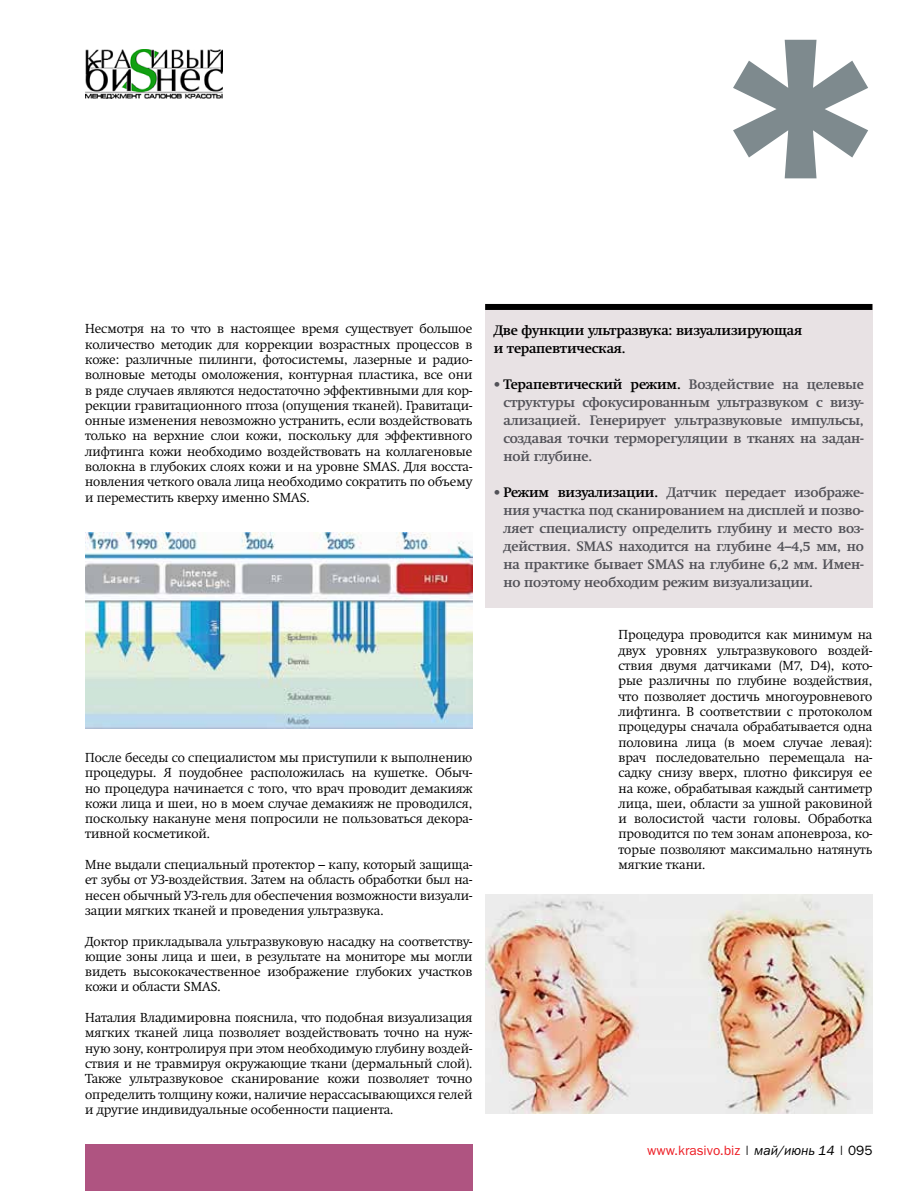
<style>
.page{position:relative;width:915px;height:1191px;background:#fff}
.page>*{position:absolute;margin:0;border:0;box-sizing:border-box;transform-origin:0 0}
.t1{font:700 13.5px/18px "Swift C";letter-spacing:-.01em;color:#525258;text-align:justify}
.t2{font:700 13.5px/18px "Swift C";letter-spacing:-.01em;color:#000}
.t3{font:13.5px "Franklin Gothic Book C";color:#ed1d24}
.t4{font:12.9px/15.3px "Swift Light C";color:#000;text-align:justify}
.s1{font-size:12.9px}
.s2{color:#000}
.s3{font-style:italic;color:#000}
</style>
<div class="page">
<div style="left:485px;top:304px;width:387px;height:303px;background:#e8e2e4"></div>
<div style="left:485px;top:304px;width:387px;height:6px;background:#000"></div>
<img style="left:85px;top:532px;width:387px;height:196px">
<img style="left:485px;top:894px;width:387px;height:219px">
<div style="left:85px;top:1144px;width:387px;height:47px;background:#af5481"></div>
<svg style="left:733px;top:40px;width:134px;height:138px"></svg>
<img style="left:85px;top:49px;width:138px;height:49px">
<p class="t4" style="left:85px;top:321px;width:388px">Несмотря на то что в настоящее время существует большое количество методик для коррекции возрастных процессов в коже: различные пилинги, фотосистемы, лазерные и радио&shy;волновые методы омоложения, контурная пластика, все они в ряде случаев являются недостаточно эффективными для кор&shy;рекции гравитационного птоза (опущения тканей). Гравитаци&shy;онные изменения невозможно устранить, если воздействовать только на верхние слои кожи, поскольку для эффективного лифтинга кожи необходимо воздействовать на коллагеновые волокна в глубоких слоях кожи и на уровне SMAS. Для восста&shy;новления четкого овала лица необходимо сократить по объему и переместить кверху именно SMAS.</p>
<p class="t4" style="left:85px;top:750px;width:388px">После беседы со специалистом мы приступили к выполнению процедуры. Я поудобнее расположилась на кушетке. Обыч&shy;но процедура начинается с того, что врач проводит демакияж кожи лица и шеи, но в моем случае демакияж не проводился, поскольку накануне меня попросили не пользоваться декора&shy;тивной косметикой.</p>
<p class="t4" style="left:85px;top:857px;width:388px">Мне выдали специальный протектор – капу, который защища&shy;ет зубы от УЗ-воздействия. Затем на область обработки был на&shy;несен обычный УЗ-гель для обеспечения возможности визуали&shy;зации мягких тканей и проведения ультразвука.</p>
<p class="t4" style="left:85px;top:933px;width:388px">Доктор прикладывала ультразвуковую насадку на соответству&shy;ющие зоны лица и шеи, в результате на мониторе мы могли видеть высококачественное изображение глубоких участков кожи и области SMAS.</p>
<p class="t4" style="left:85px;top:1010px;width:388px">Наталия Владимировна пояснила, что подобная визуализация мягких тканей лица позволяет воздействовать точно на нуж&shy;ную зону, контролируя при этом необходимую глубину воздей&shy;ствия и не травмируя окружающие ткани (дермальный слой).<br>Также ультразвуковое сканирование кожи позволяет точно определить толщину кожи, наличие нерассасывающихся гелей и другие индивидуальные особенности пациента.</p>
<p class="t2" style="left:493px;top:321px;width:310px">Две функции ультразвука: визуализирующая и терапевтическая.</p>
<p class="t1" style="left:503px;top:375px;width:362px;text-indent:-10px"><span class="s1">•</span> <span class="s2">Терапевтический режим.</span> Воздействие на целевые структуры сфокусированным ультразвуком с визу&shy;ализацией. Генерирует ультразвуковые импульсы, создавая точки терморегуляции в тканях на задан&shy;ной глубине.</p>
<p class="t1" style="left:503px;top:483px;width:362px;text-indent:-10px"><span class="s1">•</span> <span class="s2">Режим визуализации.</span> Датчик передает изображе&shy;ния участка под сканированием на дисплей и позво&shy;ляет специалисту определить глубину и место воз&shy;действия. SMAS находится на глубине 4–4,5 мм, но на практике бывает SMAS на глубине 6,2 мм. Имен&shy;но поэтому необходим режим визуализации.</p>
<p class="t4" style="left:618px;top:627px;width:255px">Процедура проводится как минимум на двух уровнях ультразвукового воздей&shy;ствия двумя датчиками (M7, D4), кото&shy;рые различны по глубине воздействия, что позволяет достичь многоуровневого лифтинга. В соответствии с протоколом процедуры сначала обрабатывается одна половина лица (в моем случае левая): врач последовательно перемещала на&shy;садку снизу вверх, плотно фиксируя ее на коже, обрабатывая каждый сантиметр лица, шеи, области за ушной раковиной и волосистой части головы. Обработка проводится по тем зонам апоневроза, ко&shy;торые позволяют максимально натянуть мягкие ткани.</p>
<p class="t3" style="left:647px;top:1143px;width:226px">www.krasivo.biz <span class="s2">|</span> <span class="s3">май/июнь 14</span> <span class="s2">| 095</span></p>
</div>
